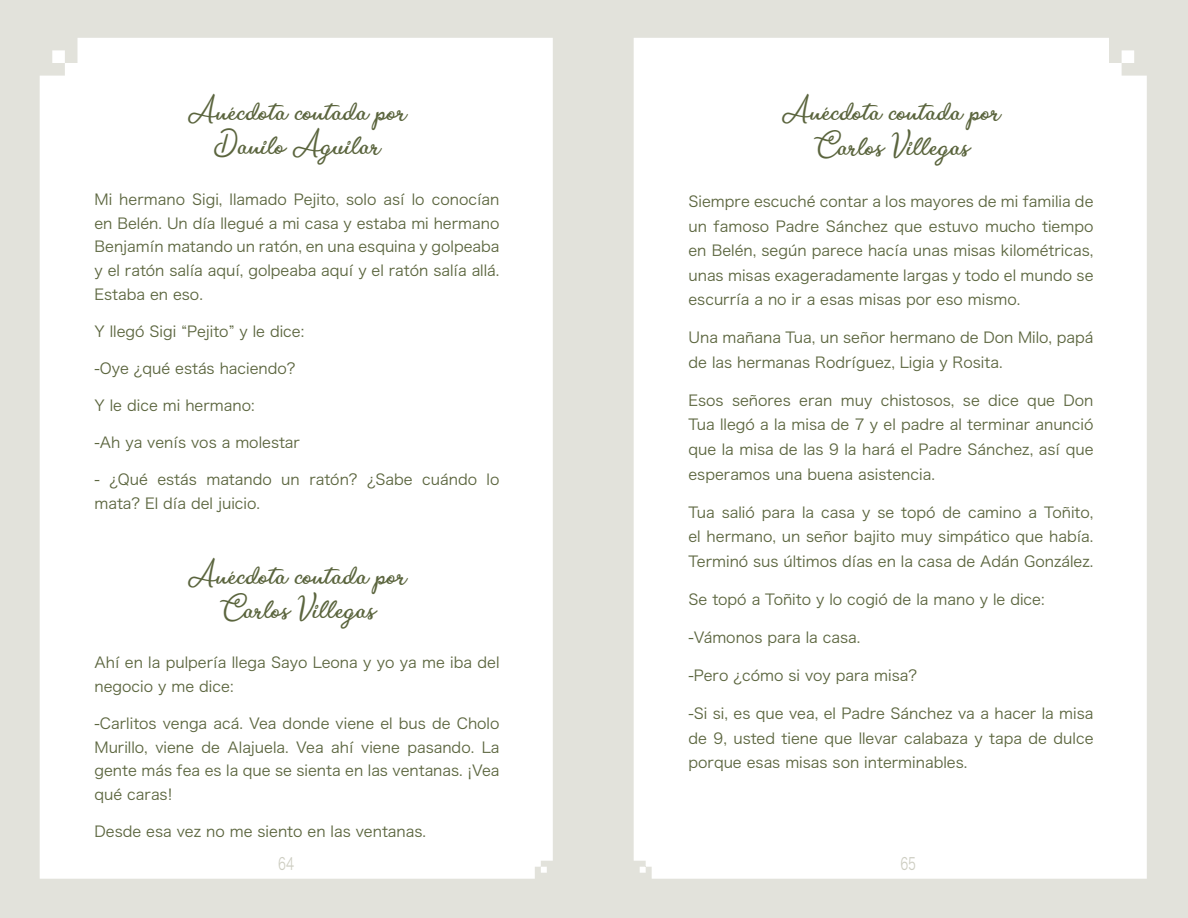
<style>
.page{position:relative;width:1188px;height:918px;background:#e2e2db}
.page>*{position:absolute;margin:0;border:0;box-sizing:border-box;transform-origin:0 0}
.t1{font:16.8px "Hira Kaku Pro W3";color:#cdcdc1;scale:.71 1}
.t2{font:16.5px/34px "Bite Chocolate";letter-spacing:.025em;color:#5b653e;text-align:center}
.t3{font:15px/24.6px "Hira Kaku Pro W3";color:#5b653e;text-align:justify}
</style>
<div class="page">
<div style="left:40px;top:38px;width:513px;height:841px;background:#fff"></div>
<div style="left:634px;top:38px;width:513px;height:841px;background:#fff"></div>
<p class="t2" style="left:188px;top:98px;width:219px">Anécdota contada por<br>Danilo Aguilar</p>
<p class="t3" style="left:94px;top:187px;width:407px;line-height:23.7px">Mi hermano Sigi, llamado Pejito, solo así lo conocían en Belén. Un día llegué a mi casa y estaba mi hermano Benjamín matando un ratón, en una esquina y golpeaba y el ratón salía aquí, golpeaba aquí y el ratón salía allá.<br>Estaba en eso.</p>
<p class="t3" style="left:94px;top:318px;width:211px">Y llegó Sigi “Pejito” y le dice:</p>
<p class="t3" style="left:94px;top:355px;width:203px">-Oye ¿qué estás haciendo?</p>
<p class="t3" style="left:94px;top:392px;width:162px">Y le dice mi hermano:</p>
<p class="t3" style="left:94px;top:429px;width:207px">-Ah ya venís vos a molestar</p>
<p class="t3" style="left:94px;top:467px;width:407px;line-height:23.7px">- ¿Qué estás matando un ratón? ¿Sabe cuándo lo mata? El día del juicio.</p>
<p class="t2" style="left:188px;top:561px;width:219px">Anécdota contada por<br>Carlos Villegas</p>
<p class="t3" style="left:94px;top:650px;width:407px;line-height:23.7px">Ahí en la pulpería llega Sayo Leona y yo ya me iba del negocio y me dice:</p>
<p class="t3" style="left:94px;top:710px;width:407px;line-height:23.7px">-Carlitos venga acá. Vea donde viene el bus de Cholo Murillo, viene de Alajuela. Vea ahí viene pasando. La gente más fea es la que se sienta en las ventanas. ¡Vea qué caras!</p>
<p class="t3" style="left:94px;top:818px;width:333px">Desde esa vez no me siento en las ventanas.</p>
<p class="t2" style="left:782px;top:97px;width:219px;line-height:35.1px">Anécdota contada por<br>Carlos Villegas</p>
<p class="t3" style="left:688px;top:188px;width:407px">Siempre escuché contar a los mayores de mi familia de un famoso Padre Sánchez que estuvo mucho tiempo en Belén, según parece hacía unas misas kilométricas, unas misas exageradamente largas y todo el mundo se escurría a no ir a esas misas por eso mismo.</p>
<p class="t3" style="left:688px;top:324px;width:406px">Una mañana Tua, un señor hermano de Don Milo, papá de las hermanas Rodríguez, Ligia y Rosita.</p>
<p class="t3" style="left:688px;top:387px;width:406px">Esos señores eran muy chistosos, se dice que Don Tua llegó a la misa de 7 y el padre al terminar anunció que la misa de las 9 la hará el Padre Sánchez, así que esperamos una buena asistencia.</p>
<p class="t3" style="left:688px;top:499px;width:407px">Tua salió para la casa y se topó de camino a Toñito, el hermano, un señor bajito muy simpático que había.<br>Terminó sus últimos días en la casa de Adán González.</p>
<p class="t3" style="left:688px;top:586px;width:358px">Se topó a Toñito y lo cogió de la mano y le dice:</p>
<p class="t3" style="left:688px;top:624px;width:173px">-Vámonos para la casa.</p>
<p class="t3" style="left:688px;top:662px;width:230px">-Pero ¿cómo si voy para misa?</p>
<p class="t3" style="left:688px;top:700px;width:407px">-Si si, es que vea, el Padre Sánchez va a hacer la misa de 9, usted tiene que llevar calabaza y tapa de dulce porque esas misas son interminables.</p>
<p class="t1" style="left:278px;top:849px;width:24px">64</p>
<p class="t1" style="left:900px;top:849px;width:24px">65</p>
</div>
